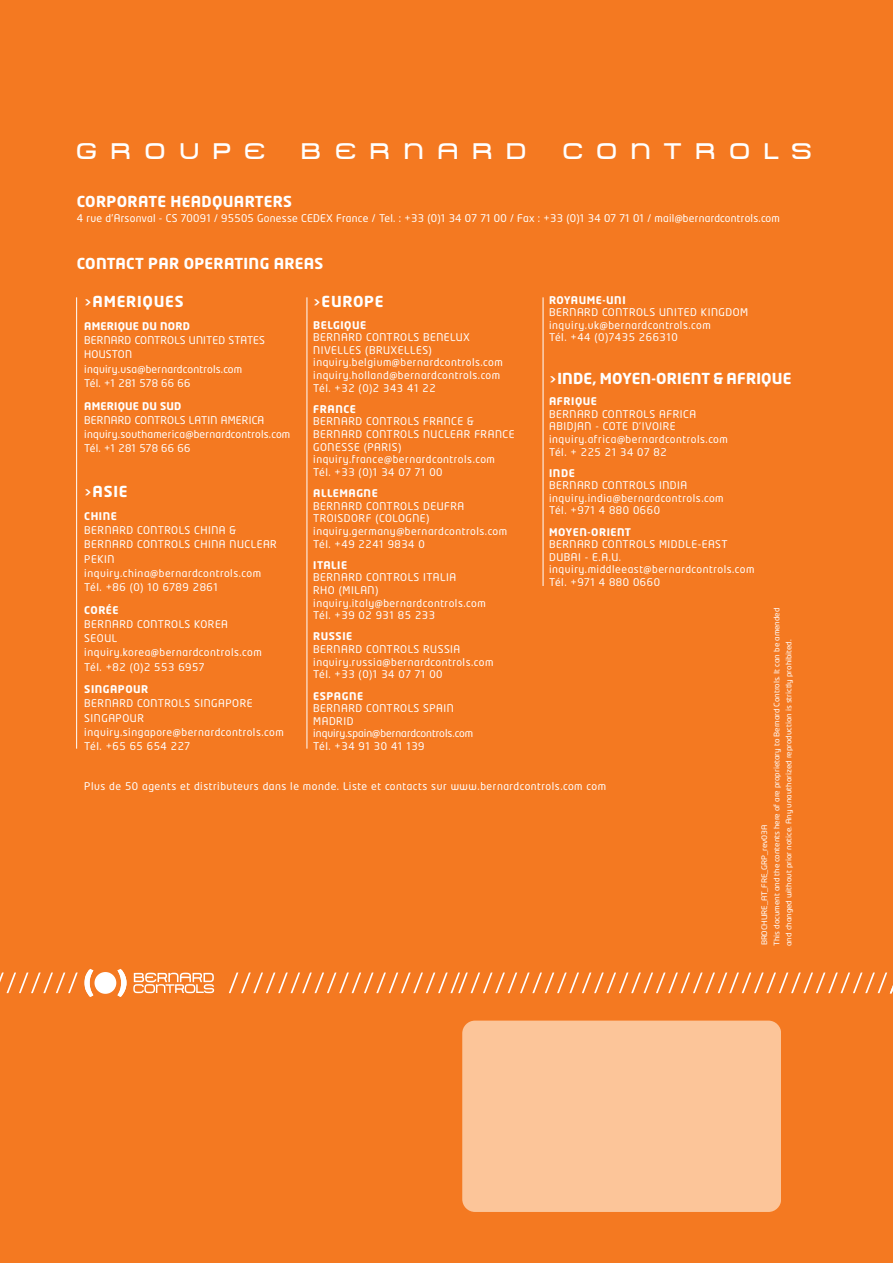
<style>
.page{position:relative;width:893px;height:1263px;background:#f47921}
.page>*{position:absolute;margin:0;border:0;box-sizing:border-box;transform-origin:0 0}
.t1{font:22.5px "Metro DF";letter-spacing:.6em;color:#fff}
.t2{font:700 15px "Neo Tech";letter-spacing:.02em;color:#fff}
.t3{font:700 15px "Neo Tech";letter-spacing:.05em;color:#fff}
.t4{font:10.5px/12.6px "Neo Tech";letter-spacing:.05em;color:#fff}
.t5{font:10.5px/14.2px "Neo Tech";letter-spacing:.02em;color:#fff}
.t6{font:700 10.5px "Neo Tech";letter-spacing:.05em;color:#fff}
.t7{font:700 10.5px "Neo Tech";letter-spacing:.02em;color:#fff}
.t8{font:7.5px/12px "Neo Tech";letter-spacing:-.01em;color:#fff;scale:1.1 1}
.s1{font-size:12px}
</style>
<div class="page">
<div style="left:462px;top:1020px;width:319px;height:192px;background:#fcc599"></div>
<svg style="left:133px;top:973px;width:81px;height:20px"></svg>
<svg style="left:84px;top:969px;width:43px;height:28px"></svg>
<hr style="left:76px;top:297px;width:1px;height:452px;background:#fff">
<hr style="left:307px;top:297px;width:1px;height:452px;background:#fff">
<hr style="left:543px;top:297px;width:1px;height:289px;background:#fff">
<svg style="left:229px;top:972px;width:664px;height:21px"></svg>
<svg style="left:0;top:972px;width:78px;height:21px"></svg>
<h1 class="t1" style="left:77px;top:139px;width:190px">GROUPE</h1>
<h1 class="t1" style="left:302px;top:139px;width:227px">BERNARD</h1>
<h1 class="t1" style="left:563px;top:139px;width:251px">CONTROLS</h1>
<h2 class="t2" style="left:77px;top:192px;width:217px">CORPORATE HEADQUARTERS</h2>
<p class="t5" style="left:77px;top:211px;width:705px">4 rue d’Arsonval - CS 70091 / 95505 Gonesse CEDEX France / Tel. : +33 (0)1 34 07 71 00 / Fax : +33 (0)1 34 07 71 01 / mail@bernardcontrols.com</p>
<h2 class="t2" style="left:77px;top:254px;width:248px">CONTACT PAR OPERATING AREAS</h2>
<p class="t6" style="left:549px;top:293px;width:78px">ROYAUME-UNI</p>
<p class="t4" style="left:549px;top:306px;width:201px">BERNARD CONTROLS UNITED KINGDOM inquiry.uk@bernardcontrols.com<br>Tél. +44 (0)7435 266310</p>
<h2 class="t2" style="left:549px;top:369px;width:244px"><span class="s1">&gt;</span>INDE, MOYEN-ORIENT &amp; AFRIQUE</h2>
<p class="t6" style="left:549px;top:394px;width:49px">AFRIQUE</p>
<p class="t4" style="left:549px;top:407px;width:180px">BERNARD CONTROLS AFRICA<br>ABIDJAN - COTE D’IVOIRE inquiry.africa@bernardcontrols.com<br>Tél. + 225 21 34 07 82</p>
<p class="t6" style="left:549px;top:466px;width:27px">INDE</p>
<p class="t4" style="left:549px;top:479px;width:176px">BERNARD CONTROLS INDIA inquiry.india@bernardcontrols.com<br>Tél. +971 4 880 0660</p>
<p class="t6" style="left:549px;top:525px;width:83px">MOYEN-ORIENT</p>
<p class="t4" style="left:549px;top:538px;width:207px">BERNARD CONTROLS MIDDLE-EAST<br>DUBAI - E.A.U. inquiry.middleeast@bernardcontrols.com<br>Tél. +971 4 880 0660</p>
<h2 class="t3" style="left:84px;top:292px;width:101px"><span class="s1">&gt;</span>AMERIQUES</h2>
<p class="t7" style="left:84px;top:319px;width:107px">AMERIQUE DU NORD</p>
<p class="t5" style="left:84px;top:333px;width:182px">BERNARD CONTROLS UNITED STATES<br>HOUSTON inquiry.usa@bernardcontrols.com<br>Tél. +1 281 578 66 66</p>
<p class="t7" style="left:84px;top:399px;width:99px">AMERIQUE DU SUD</p>
<p class="t5" style="left:84px;top:413px;width:208px">BERNARD CONTROLS LATIN AMERICA inquiry.southamerica@bernardcontrols.com<br>Tél. +1 281 578 66 66</p>
<h2 class="t2" style="left:84px;top:482px;width:45px"><span class="s1">&gt;</span>ASIE</h2>
<p class="t6" style="left:84px;top:509px;width:34px">CHINE</p>
<p class="t4" style="left:84px;top:523px;width:194px;line-height:14.2px">BERNARD CONTROLS CHINA &amp;<br>BERNARD CONTROLS CHINA NUCLEAR<br>PEKIN inquiry.china@bernardcontrols.com<br>Tél. +86 (0) 10 6789 2861</p>
<p class="t6" style="left:84px;top:603px;width:36px">CORÉE</p>
<p class="t4" style="left:84px;top:617px;width:179px;line-height:14.2px">BERNARD CONTROLS KOREA<br>SEOUL inquiry.korea@bernardcontrols.com<br>Tél. +82 (0)2 553 6957</p>
<p class="t6" style="left:84px;top:682px;width:66px">SINGAPOUR</p>
<p class="t4" style="left:84px;top:696px;width:201px;line-height:14.2px">BERNARD CONTROLS SINGAPORE<br>SINGAPOUR inquiry.singapore@bernardcontrols.com<br>Tél. +65 65 654 227</p>
<p class="t4" style="left:84px;top:779px;width:523px">Plus de 50 agents et distributeurs dans le monde. Liste et contacts sur www.bernardcontrols.com com</p>
<h2 class="t2" style="left:313px;top:292px;width:72px"><span class="s1">&gt;</span>EUROPE</h2>
<p class="t6" style="left:313px;top:318px;width:54px">BELGIQUE</p>
<p class="t4" style="left:313px;top:331px;width:191px">BERNARD CONTROLS BENELUX<br>NIVELLES (BRUXELLES) inquiry.belgium@bernardcontrols.com inquiry.holland@bernardcontrols.com<br>Tél. +32 (0)2 343 41 22</p>
<p class="t6" style="left:313px;top:402px;width:44px">FRANCE</p>
<p class="t4" style="left:313px;top:415px;width:203px">BERNARD CONTROLS FRANCE &amp;<br>BERNARD CONTROLS NUCLEAR FRANCE<br>GONESSE (PARIS) inquiry.france@bernardcontrols.com<br>Tél. +33 (0)1 34 07 71 00</p>
<p class="t6" style="left:313px;top:486px;width:66px">ALLEMAGNE</p>
<p class="t4" style="left:313px;top:499px;width:195px">BERNARD CONTROLS DEUFRA<br>TROISDORF (COLOGNE) inquiry.germany@bernardcontrols.com<br>Tél. +49 2241 9834 0</p>
<p class="t6" style="left:313px;top:558px;width:35px">ITALIE</p>
<p class="t4" style="left:313px;top:571px;width:174px">BERNARD CONTROLS ITALIA<br>RHO (MILAN) inquiry.italy@bernardcontrols.com<br>Tél. +39 02 931 85 233</p>
<p class="t6" style="left:313px;top:630px;width:40px">RUSSIE</p>
<p class="t4" style="left:313px;top:643px;width:182px">BERNARD CONTROLS RUSSIA inquiry.russia@bernardcontrols.com<br>Tél. +33 (0)1 34 07 71 00</p>
<p class="t6" style="left:313px;top:689px;width:51px">ESPAGNE</p>
<p class="t5" style="left:313px;top:702px;width:161px;line-height:12.6px">BERNARD CONTROLS SPAIN<br>MADRID inquiry.spain@bernardcontrols.com<br>Tél. +34 91 30 41 139</p>
<p class="t8" style="left:770px;top:946px;width:309px;rotate:-90deg">This document and the contents here of are proprietary to Bernard Controls. It can be amended and changed without prior notice. Any unauthorized reproduction is strictly prohibited.</p>
<p class="t8" style="left:758px;top:945px;width:111px;rotate:-90deg">BROCHURE_AT_FRE_GRP_rev03A</p>
</div>
